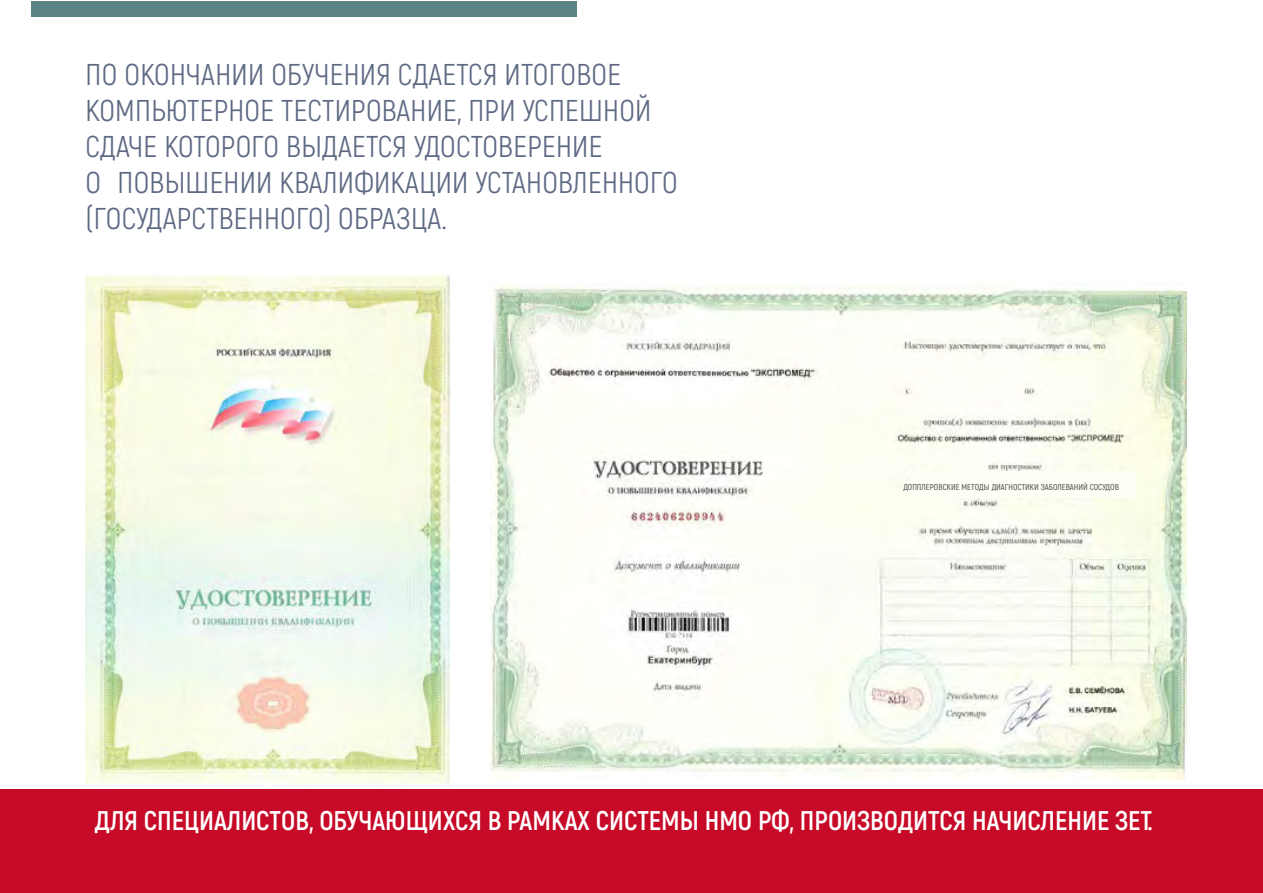
<style>
.page{position:relative;width:1263px;height:893px;background:#fff}
.page>*{position:absolute;margin:0;border:0;box-sizing:border-box;transform-origin:0 0}
.t1{font:30.15px/36.2px "Akrobat";letter-spacing:.01em;color:#5e6a83}
.t2{font:700 27px "Akrobat";color:#fff}
.t3{font:600 8.55px "Akrobat";color:#5b5b5b}
</style>
<div class="page">
<img style="left:490px;top:284px;width:696px;height:496px">
<img style="left:85px;top:275px;width:364px;height:510px">
<div style="left:31px;top:1px;width:546px;height:15px;background:#5b8484"></div>
<div style="left:910px;top:472px;width:227px;height:26px;background:#fdfef4"></div>
<div style="left:0;top:789px;width:1263px;height:104px;background:#c60a27"></div>
<p class="t1" style="left:85px;top:56px;width:594px">ПО ОКОНЧАНИИ ОБУЧЕНИЯ СДАЕТСЯ ИТОГОВОЕ КОМПЬЮТЕРНОЕ ТЕСТИРОВАНИЕ, ПРИ УСПЕШНОЙ СДАЧЕ КОТОРОГО ВЫДАЕТСЯ УДОСТОВЕРЕНИЕ<br>О ПОВЫШЕНИИ КВАЛИФИКАЦИИ УСТАНОВЛЕННОГО (ГОСУДАРСТВЕННОГО) ОБРАЗЦА.</p>
<p class="t3" style="left:903px;top:481px;width:217px">ДОППЛЕРОВСКИЕ МЕТОДЫ ДИАГНОСТИКИ ЗАБОЛЕВАНИЙ СОСУДОВ</p>
<p class="t2" style="left:95px;top:804px;width:1059px">ДЛЯ СПЕЦИАЛИСТОВ, ОБУЧАЮЩИХСЯ В РАМКАХ СИСТЕМЫ НМО РФ, ПРОИЗВОДИТСЯ НАЧИСЛЕНИЕ ЗЕТ.</p>
</div>
